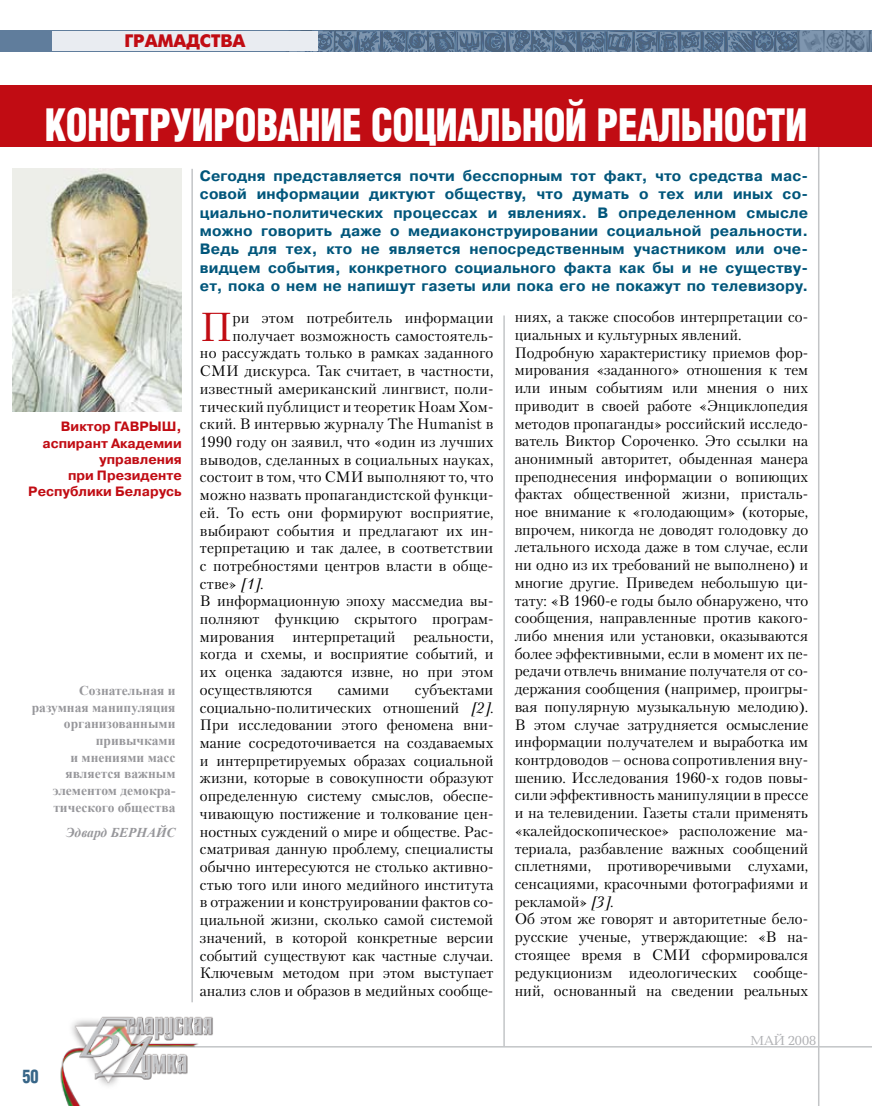
<style>
.page{position:relative;width:872px;height:1106px;background:#fff}
.page>*{position:absolute;margin:0;border:0;box-sizing:border-box;transform-origin:0 0}
.t1{font:700 43.5px "AG Letterica Cond L";letter-spacing:-.005em;color:#fff;scale:.9 1}
.t2{font:40.35px "Petersburg C";color:#c10c13}
.t3{font:18px "Futuris Extra C";color:#c10c13}
.t4{font:700 18px "AG Letterica Cond L";color:#386688;scale:.9 1}
.t5{font:15px/17.7px "Petersburg C";color:#000;text-align:justify}
.t6{font:700 15px/18.3px "Pragmatica C";letter-spacing:.01em;color:#00567b;text-align:justify}
.t7{font:700 13.5px/16.6px "Times New Roman";color:#97979b;text-align:right}
.t8{font:700 13.5px/16.2px "Pragmatica C";color:#c10c13;text-align:right}
.t9{font:italic 700 13.5px "Times New Roman";color:#97979b}
.t10{font:13.5px "Baltica C";color:#aeafb2}
.s1{font-style:italic}
</style>
<div class="page">
<img style="left:285px;top:30px;width:587px;height:1px">
<svg style="left:0;top:31px;width:871px;height:21px;background:#5f7995"></svg>
<div style="left:52px;top:31px;width:266px;height:20px;background:#e9ecf1"></div>
<hr style="left:146px;top:1046px;width:726px;height:1px;background:#c3c5c7">
<img style="left:60px;top:1002px;width:170px;height:104px">
<svg style="left:871px;top:31px;width:1px;height:21px"></svg>
<hr style="left:818px;top:135px;width:1px;height:971px;background:#c3c5c7">
<hr style="left:503px;top:315px;width:2px;height:731px;background:#c3c5c7">
<hr style="left:191px;top:169px;width:2px;height:833px;background:#c3c5c7">
<div style="left:0;top:85px;width:872px;height:61px;background:#c10c13"></div>
<img style="left:12px;top:168px;width:170px;height:244px">
<p class="t3" style="left:124px;top:31px;width:123px">ГРАМАДСТВА</p>
<h1 class="t1" style="left:45px;top:98px;width:848px">конструирование социальной реальности</h1>
<p class="t6" style="left:200px;top:167px;width:610px">Сегодня представляется почти бесспорным тот факт, что средства мас&shy;совой информации диктуют обществу, что думать о тех или иных со&shy;циально-политических процессах и явлениях. В определенном смысле можно говорить даже о медиаконструировании социальной реальности.<br>Ведь для тех, кто не является непосредственным участником или оче&shy;видцем события, конкретного социального факта как бы и не существу&shy;ет, пока о нем не напишут газеты или пока его не покажут по телевизору.</p>
<p class="t8" style="left:28px;top:419px;width:155px">Виктор ГАВРЫШ, аспирант Академии управления<br>при Президенте<br>Республики Беларусь</p>
<p class="t7" style="left:32px;top:681px;width:145px">Сознательная и разумная манипуляция организованными привычками<br>и мнениями масс является важным элементом демокра&shy;тического общества</p>
<p class="t9" style="left:66px;top:822px;width:111px">Эдвард Бернайс</p>
<h2 class="t2" style="left:200px;top:302px;width:34px">П</h2>
<p class="t5" style="left:232px;top:309px;width:262px">ри этом потребитель информации</p>
<p class="t5" style="left:232px;top:326px;width:262px">получает возможность самостоятель-</p>
<p class="t5" style="left:200px;top:344px;width:295px">но рассуждать только в рамках заданного</p>
<p class="t5" style="left:200px;top:362px;width:295px">СМИ дискурса. Так считает, в частности,</p>
<p class="t5" style="left:200px;top:379px;width:295px">известный американский лингвист, поли-</p>
<p class="t5" style="left:200px;top:397px;width:295px">тический публицист и теоретик Ноам Хом-</p>
<p class="t5" style="left:200px;top:415px;width:295px">ский. В интервью журналу The Humanist в</p>
<p class="t5" style="left:200px;top:433px;width:295px">1990 году он заявил, что «один из лучших</p>
<p class="t5" style="left:200px;top:450px;width:295px">выводов, сделанных в социальных науках,</p>
<p class="t5" style="left:200px;top:468px;width:295px">состоит в том, что СМИ выполняют то, что</p>
<p class="t5" style="left:200px;top:486px;width:295px">можно назвать пропагандистской функци-</p>
<p class="t5" style="left:200px;top:503px;width:295px">ей. То есть они формируют восприятие,</p>
<p class="t5" style="left:200px;top:521px;width:295px">выбирают события и предлагают их ин-</p>
<p class="t5" style="left:200px;top:539px;width:295px">терпретацию и так далее, в соответствии</p>
<p class="t5" style="left:200px;top:556px;width:295px">с потребностями центров власти в обще-</p>
<p class="t5" style="left:200px;top:574px;width:65px">стве» <span class="s1">[1]</span>.</p>
<p class="t5" style="left:200px;top:592px;width:295px">В информационную эпоху массмедиа вы-</p>
<p class="t5" style="left:200px;top:610px;width:295px">полняют функцию скрытого програм-</p>
<p class="t5" style="left:200px;top:627px;width:295px">мирования интерпретаций реальности,</p>
<p class="t5" style="left:200px;top:645px;width:295px">когда и схемы, и восприятие событий, и</p>
<p class="t5" style="left:200px;top:663px;width:295px">их оценка задаются извне, но при этом</p>
<p class="t5" style="left:200px;top:680px;width:114px">осуществляются</p>
<p class="t5" style="left:338px;top:680px;width:53px">самими</p>
<p class="t5" style="left:200px;top:680px;width:295px;text-indent:215px">субъектами социально-политических отношений <span class="s1">[2]</span>.<br>При исследовании этого феномена вни&shy;мание сосредоточивается на создаваемых и интерпретируемых образах социальной жизни, которые в совокупности образуют определенную систему смыслов, обеспе&shy;чивающую постижение и толкование цен&shy;ностных суждений о мире и обществе. Рас&shy;сматривая данную проблему, специалисты обычно интересуются не столько активно&shy;стью того или иного медийного института в отражении и конструировании фактов со&shy;циальной жизни, сколько самой системой значений, в которой конкретные версии событий существуют как частные случаи.<br>Ключевым методом при этом выступает анализ слов и образов в медийных сообще-</p>
<p class="t4" style="left:23px;top:1065px;width:20px">50</p>
<p class="t5" style="left:514px;top:308px;width:295px;text-align:left">ниях, а также способов интерпретации со&shy;циальных и культурных явлений.<br>Подробную характеристику приемов фор&shy;мирования «заданного» отношения к тем или иным событиям или мнения о них приводит в своей работе «Энциклопедия методов пропаганды» российский исследо&shy;ватель Виктор Сороченко. Это ссылки на анонимный авторитет, обыденная манера преподнесения информации о вопиющих фактах общественной жизни, присталь&shy;ное внимание к «голодающим» (которые, впрочем, никогда не доводят голодовку до летального исхода даже в том случае, если ни одно из их требований не выполнено) и многие другие. Приведем небольшую ци&shy;тату: «В 1960-е годы было обнаружено, что сообщения, направленные против какого&shy;либо мнения или установки, оказываются более эффективными, если в момент их пе&shy;редачи отвлечь внимание получателя от со&shy;держания сообщения (например, проигры&shy;вая популярную музыкальную мелодию).<br>В этом случае затрудняется осмысление информации получателем и выработка им контрдоводов – основа сопротивления вну&shy;шению. Исследования 1960-х годов повы&shy;сили эффективность манипуляции в прессе и на телевидении. Газеты стали применять «калейдоскопическое» расположение ма&shy;териала, разбавление важных сообщений сплетнями, противоречивыми слухами, сенсациями, красочными фотографиями и рекламой» <span class="s1">[3]</span>.<br>Об этом же говорят и авторитетные бело&shy;русские ученые, утверждающие: «В на&shy;стоящее время в СМИ сформировался редукционизм идеологических сообще&shy;ний, основанный на сведении реальных</p>
<p class="t10" style="left:750px;top:1033px;width:67px">МАЙ 2008</p>
</div>
